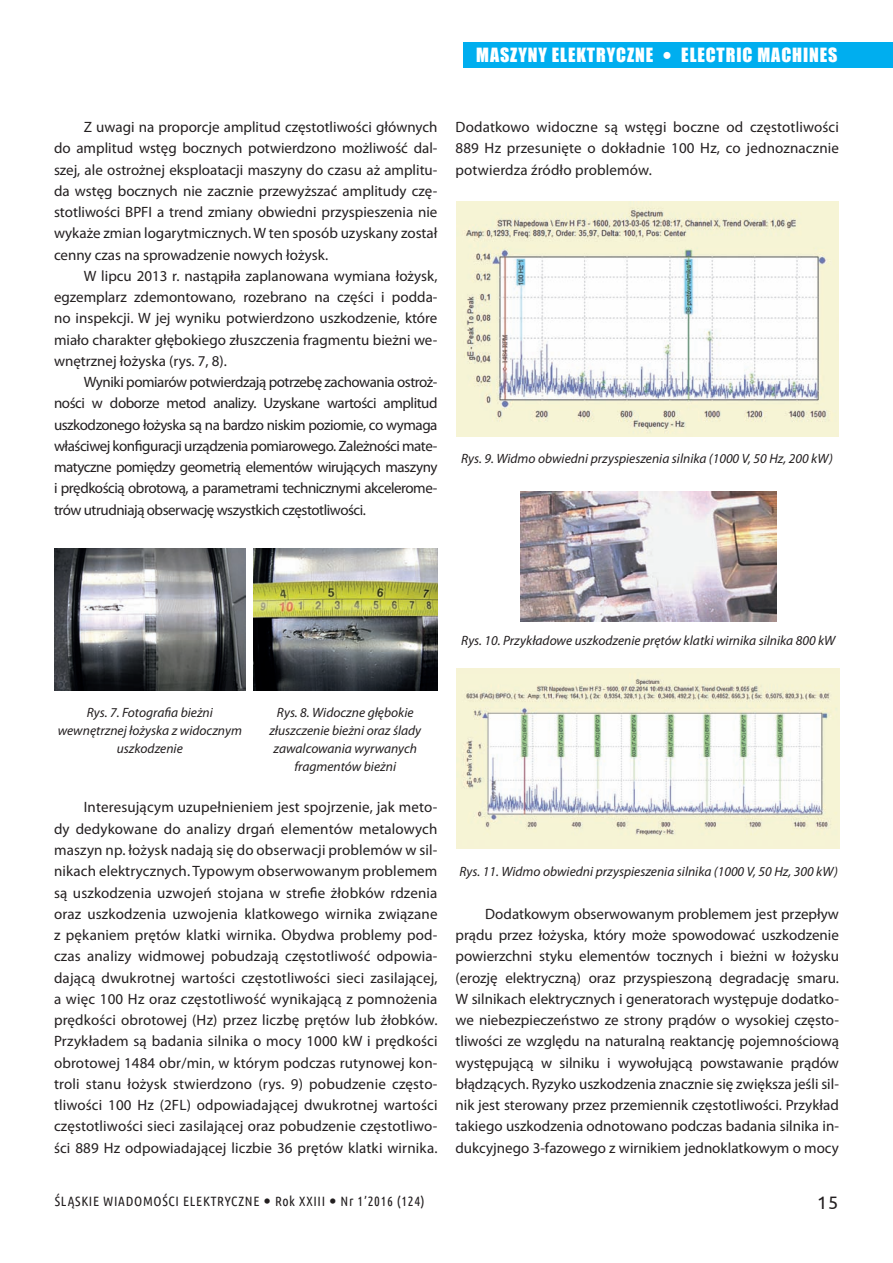
<style>
.page{position:relative;width:893px;height:1263px;background:#fff}
.page>*{position:absolute;margin:0;border:0;box-sizing:border-box;transform-origin:0 0}
.t1{font:18px "Impact";letter-spacing:.05em;color:#fff}
.t2{font:18px "Ubuntu";color:#231f20}
.t3{font:15px/21.3px "Myriad Pro";color:#231f20;text-align:justify}
.t4{font:italic 13.5px/18px "Myriad Pro";color:#231f20;text-align:center}
.t5{font:13.5px "Ubuntu Condensed";letter-spacing:.05em;color:#231f20}
</style>
<div class="page">
<div style="left:463px;top:42px;width:430px;height:26px;background:#00aeef"></div>
<img style="left:54px;top:548px;width:192px;height:142px">
<img style="left:253px;top:548px;width:185px;height:142px">
<img style="left:456px;top:202px;width:383px;height:234px">
<img style="left:521px;top:491px;width:255px;height:130px">
<img style="left:457px;top:669px;width:382px;height:179px">
<p class="t1" style="left:476px;top:41px;width:178px">MASZYNY ELEKTRYCZNE</p>
<p class="t1" style="left:681px;top:41px;width:158px">ELECTRIC MACHINES</p>
<p class="t3" style="left:54px;top:116px;width:385px;text-indent:30px">Z uwagi na proporcje amplitud częstotliwości głównych do amplitud wstęg bocznych potwierdzono możliwość dal&shy;szej, ale ostrożnej eksploatacji maszyny do czasu aż amplitu&shy;da wstęg bocznych nie zacznie przewyższać amplitudy czę&shy;stotliwości BPFI a trend zmiany obwiedni przyspieszenia nie wykaże zmian logarytmicznych. W ten sposób uzyskany został cenny czas na sprowadzenie nowych łożysk.</p>
<p class="t3" style="left:54px;top:265px;width:385px;text-indent:30px">W lipcu 2013 r. nastąpiła zaplanowana wymiana łożysk, egzemplarz zdemontowano, rozebrano na części i podda&shy;no inspekcji. W jej wyniku potwierdzono uszkodzenie, które miało charakter głębokiego złuszczenia fragmentu bieżni we&shy;wnętrznej łożyska (rys. 7, 8).</p>
<p class="t3" style="left:54px;top:371px;width:385px;text-indent:30px">Wyniki pomiarów potwierdzają potrzebę zachowania ostroż&shy;ności w doborze metod analizy. Uzyskane wartości amplitud uszkodzonego łożyska są na bardzo niskim poziomie, co wymaga właściwej konfiguracji urządzenia pomiarowego. Zależności mate&shy;matyczne pomiędzy geometrią elementów wirujących maszyny i prędkością obrotową, a parametrami technicznymi akcelerome&shy;trów utrudniają obserwację wszystkich częstotliwości.</p>
<p class="t3" style="left:455px;top:116px;width:385px">Dodatkowo widoczne są wstęgi boczne od częstotliwości 889 Hz przesunięte o dokładnie 100 Hz, co jednoznacznie potwierdza źródło problemów.</p>
<p class="t4" style="left:461px;top:449px;width:373px">Rys. 9. Widmo obwiedni przyspieszenia silnika (1000 V, 50 Hz, 200 kW)</p>
<p class="t4" style="left:461px;top:631px;width:376px">Rys. 10. Przykładowe uszkodzenie prętów klatki wirnika silnika 800 kW</p>
<p class="t4" style="left:58px;top:704px;width:186px">Rys. 7. Fotografia bieżni wewnętrznej łożyska z widocznym uszkodzenie</p>
<p class="t4" style="left:269px;top:704px;width:153px">Rys. 8. Widoczne głębokie złuszczenie bieżni oraz ślady zawalcowania wyrwanych fragmentów bieżni</p>
<p class="t3" style="left:54px;top:796px;width:385px;text-indent:30px">Interesującym uzupełnieniem jest spojrzenie, jak meto&shy;dy dedykowane do analizy drgań elementów metalowych maszyn np. łożysk nadają się do obserwacji problemów w sil&shy;nikach elektrycznych. Typowym obserwowanym problemem są uszkodzenia uzwojeń stojana w strefie żłobków rdzenia oraz uszkodzenia uzwojenia klatkowego wirnika związane z pękaniem prętów klatki wirnika. Obydwa problemy pod&shy;czas analizy widmowej pobudzają częstotliwość odpowia&shy;dającą dwukrotnej wartości częstotliwości sieci zasilającej, a więc 100 Hz oraz częstotliwość wynikającą z pomnożenia prędkości obrotowej (H z) przez liczbę prętów lub żłobków.<br>Przykładem są badania silnika o mocy 1000 kW i prędkości obrotowej 1484 obr/min, w którym podczas rutynowej kon&shy;troli stanu łożysk stwierdzono (rys. 9) pobudzenie często&shy;tliwości 100 Hz (2FL) odpowiadającej dwukrotnej wartości częstotliwości sieci zasilającej oraz pobudzenie częstotliwo&shy;ści 889 Hz odpowiadającej liczbie 36 prętów klatki wirnika.</p>
<p class="t4" style="left:459px;top:862px;width:380px">Rys. 11. Widmo obwiedni przyspieszenia silnika (1000 V, 50 Hz, 300 kW)</p>
<p class="t3" style="left:455px;top:903px;width:385px;text-indent:30px">Dodatkowym obserwowanym problemem jest przepływ prądu przez łożyska, który może spowodować uszkodzenie powierzchni styku elementów tocznych i bieżni w łożysku (erozję elektryczną) oraz przyspieszoną degradację smaru.<br>W silnikach elektrycznych i generatorach występuje dodatko&shy;we niebezpieczeństwo ze strony prądów o wysokiej często&shy;tliwości ze względu na naturalną reaktancję pojemnościową występującą w silniku i wywołującą powstawanie prądów błądzących. Ryzyko uszkodzenia znacznie się zwiększa jeśli sil&shy;nik jest sterowany przez przemiennik częstotliwości. Przykład takiego uszkodzenia odnotowano podczas badania silnika in&shy;dukcyjnego 3-fazowego z wirnikiem jednoklatkowym o mocy</p>
<p class="t5" style="left:55px;top:1192px;width:371px">ŚLĄSKIE WIADOMOŚCI ELEKTRYCZNE Rok XXIII Nr 1’2016 (124)</p>
<p class="t2" style="left:817px;top:1192px;width:23px">15</p>
</div>
